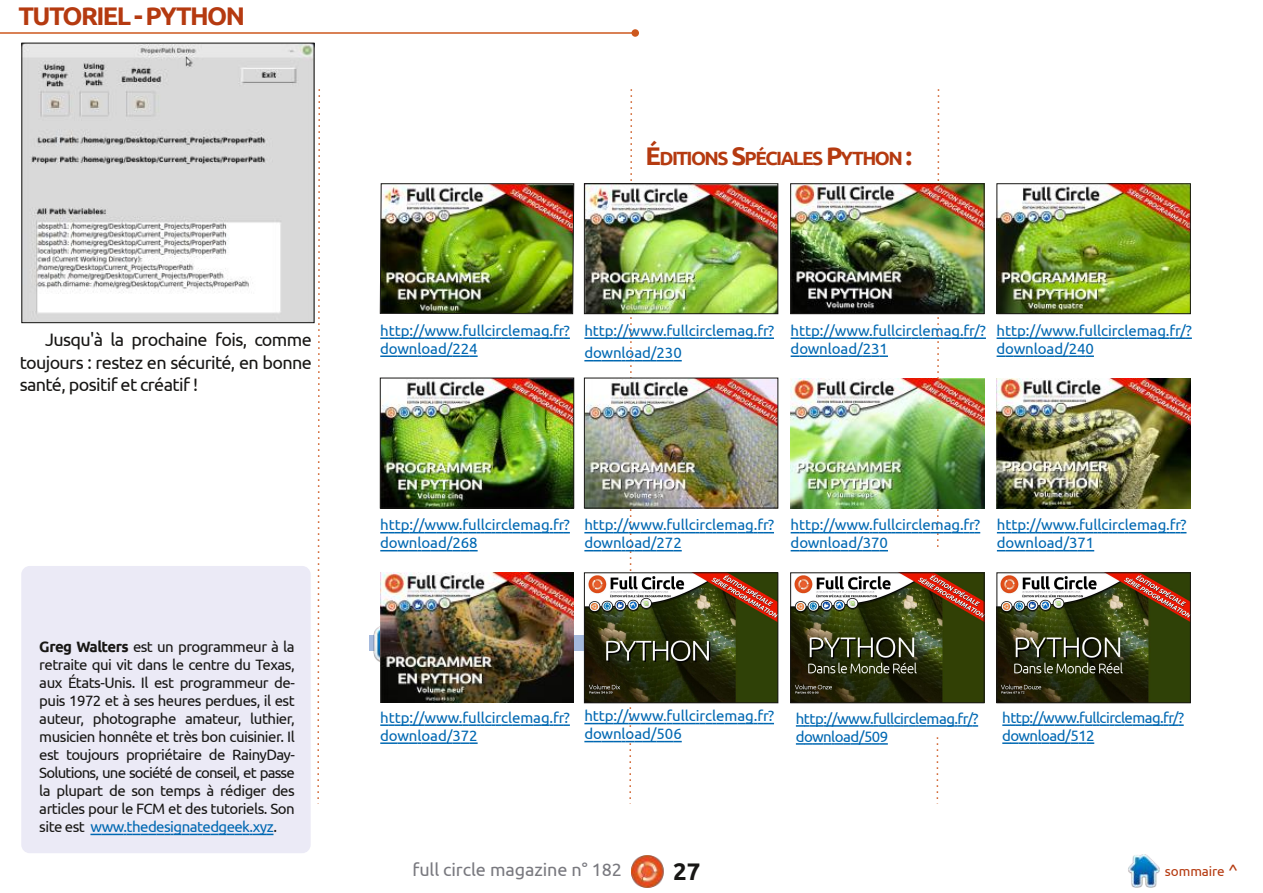
<style>
.page{position:relative;width:1263px;height:893px;background:#fff}
.page>*{position:absolute;margin:0;border:0;box-sizing:border-box;transform-origin:0 0}
.t1{font:700 25.5px "Ubuntu";letter-spacing:-.06em;color:#b53a10}
.t2{font:700 24px "Ubuntu";color:#181715}
.t3{font:700 19.2px "Ubuntu";letter-spacing:-.08em;color:#b53a10}
.t4{font:18px/22.5px "Ubuntu";letter-spacing:-.035em;color:#181715;text-align:justify}
.t5{font:18px "Ubuntu";letter-spacing:-.005em;color:#79797f}
.t6{font:15px/18px "Ubuntu";letter-spacing:-.005em;color:#0068b2}
.t7{font:15px/18px "Ubuntu";letter-spacing:-.04em;color:#181715;text-align:justify}
.t8{font:15px/18px "Ubuntu";letter-spacing:-.035em;color:#0068b2}
.t9{font:13.5px "Ubuntu";letter-spacing:-.005em;color:#b53a10}
.s1{font-weight:700}
.s2{color:#0068b2}
.s3{font-size:25.5px}
.s4{font-size:16.5px}
</style>
<div class="page">
<img style="left:631px;top:855px;width:33px;height:33px">
<img style="left:1128px;top:855px;width:32px;height:32px">
<hr style="left:0;top:32px;width:635px;height:2px;background:#cd581e">
<div style="left:631px;top:29px;width:8px;height:8px;background:#cd581e;border-radius:50%"></div>
<svg style="left:317px;top:89px;width:3px;height:715px"></svg>
<div style="left:21px;top:566px;width:290px;height:287px;background:#ebeaf6;border-radius:9px"></div>
<svg style="left:90px;top:834px;width:183px;height:1px"></svg>
<div style="left:369px;top:635px;width:263px;height:15px;background:#a5badd"></div>
<img style="left:374px;top:626px;width:6px;height:36px">
<img style="left:24px;top:45px;width:288px;height:276px">
<img style="left:379px;top:183px;width:195px;height:131px">
<img style="left:999px;top:186px;width:189px;height:126px">
<div style="left:997px;top:184px;width:193px;height:130px;border:1px solid #181715"></div>
<img style="left:382px;top:380px;width:190px;height:126px">
<div style="left:380px;top:378px;width:194px;height:130px;border:1px solid #181715"></div>
<img style="left:997px;top:378px;width:193px;height:130px">
<img style="left:380px;top:573px;width:194px;height:130px">
<img style="left:999px;top:575px;width:189px;height:126px">
<div style="left:997px;top:573px;width:193px;height:130px;border:1px solid #181715"></div>
<svg style="left:1002px;top:724px;width:182px;height:2px"></svg>
<svg style="left:1002px;top:742px;width:92px;height:2px"></svg>
<svg style="left:380px;top:337px;width:190px;height:2px"></svg>
<svg style="left:380px;top:355px;width:98px;height:2px"></svg>
<svg style="left:996px;top:337px;width:196px;height:2px"></svg>
<svg style="left:996px;top:355px;width:98px;height:2px"></svg>
<svg style="left:380px;top:532px;width:190px;height:1px"></svg>
<svg style="left:380px;top:550px;width:98px;height:1px"></svg>
<img style="left:791px;top:89px;width:195px;height:715px">
<svg style="left:997px;top:532px;width:189px;height:1px"></svg>
<svg style="left:997px;top:550px;width:97px;height:1px"></svg>
<svg style="left:380px;top:724px;width:190px;height:2px"></svg>
<svg style="left:380px;top:742px;width:98px;height:2px"></svg>
<img style="left:584px;top:89px;width:190px;height:715px">
<h1 class="t1" style="left:19px;top:1px;width:228px">TUTORIEL - PYTHON</h1>
<p class="t4" style="left:20px;top:328px;width:294px;text-indent:26px">Jusqu'à la prochaine fois, comme toujours : restez en sécurité, en bonne santé, positif et créatif !</p>
<p class="t7" style="left:39px;top:637px;width:257px"><span class="s1">Greg Walters</span> est un programmeur à la retraite qui vit dans le centre du Texas, aux États-Unis. Il est programmeur de&shy;puis 1972 et à ses heures perdues, il est auteur, photographe amateur, luthier, musicien honnête et très bon cuisinier. Il est toujours propriétaire de RainyDay-Solutions, une société de conseil, et passe la plupart de son temps à rédiger des articles pour le FCM et des tutoriels. Son site est <span class="s2">www.thedesignatedgeek.xyz</span>.</p>
<p class="t3" style="left:645px;top:147px;width:268px"><span class="s3">É</span>DITIONS <span class="s3">S</span>PÉCIALES <span class="s3">P</span>YTHON <span class="s3">:</span></p>
<p class="t6" style="left:380px;top:321px;width:191px">http://www.fullcirclemag.fr? download/224</p>
<p class="t6" style="left:584px;top:319px;width:191px;line-height:22.5px">http://www.fullcirclemag.fr? download/230</p>
<p class="t6" style="left:791px;top:321px;width:197px">http://www.fullcirclemag.fr/? download/231</p>
<p class="t6" style="left:996px;top:321px;width:197px">http://www.fullcirclemag.fr/? download/240</p>
<p class="t6" style="left:380px;top:516px;width:191px">http://www.fullcirclemag.fr? download/268</p>
<p class="t6" style="left:584px;top:516px;width:191px">http://www.fullcirclemag.fr? download/272</p>
<p class="t6" style="left:791px;top:516px;width:191px">http://www.fullcirclemag.fr? download/370</p>
<p class="t6" style="left:997px;top:516px;width:191px">http://www.fullcirclemag.fr? download/371</p>
<p class="t6" style="left:380px;top:708px;width:191px">http://www.fullcirclemag.fr? download/372</p>
<p class="t6" style="left:584px;top:707px;width:191px">http://www.fullcirclemag.fr? download/506</p>
<p class="t8" style="left:796px;top:709px;width:184px">http://www.fullcirclemag.fr/? download/509</p>
<p class="t8" style="left:1002px;top:708px;width:183px">http://www.fullcirclemag.fr/? download/512</p>
<p class="t5" style="left:412px;top:859px;width:211px">full circle magazine n° 182</p>
<h2 class="t2" style="left:673px;top:857px;width:29px">27</h2>
<p class="t9" style="left:1165px;top:863px;width:74px">sommaire <span class="s4">^</span></p>
</div>
